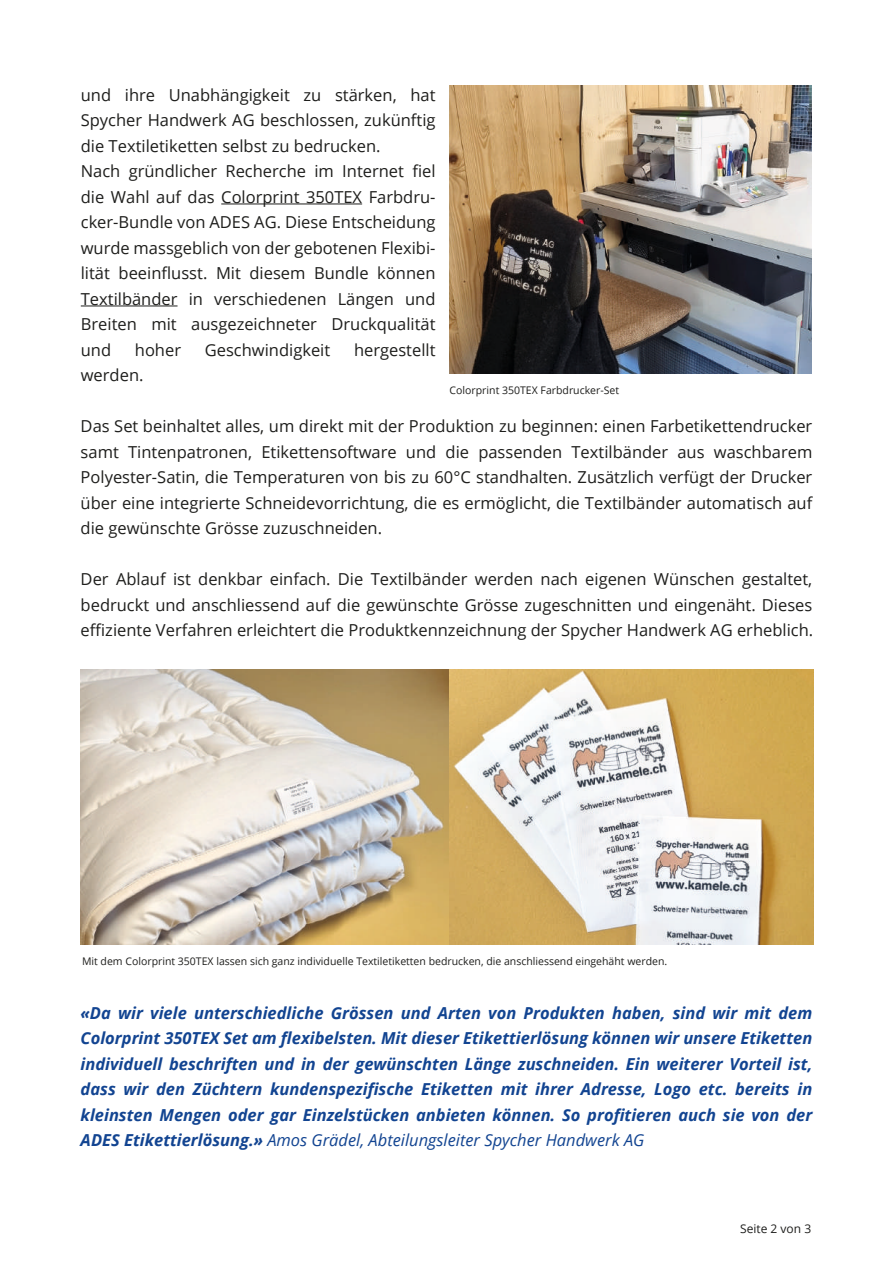
<style>
.page{position:relative;width:893px;height:1263px;background:#fff}
.page>*{position:absolute;margin:0;border:0;box-sizing:border-box;transform-origin:0 0}
.t1{font:16.5px/25.5px "Open Sans";color:#1e1e1c;text-align:justify}
.t2{font:italic 700 16.5px/25.5px "Open Sans";color:#124491;text-align:justify}
.t3{font:12px "Open Sans";color:#1e1e1c}
.t4{font:10.5px "Open Sans";color:#1e1e1c}
.s1{font-weight:400}
</style>
<div class="page">
<img style="left:81px;top:670px;width:732px;height:274px">
<img style="left:450px;top:86px;width:361px;height:288px">
<hr style="left:221px;top:204px;width:141px;height:1px;background:#1e1e1c">
<hr style="left:81px;top:306px;width:97px;height:1px;background:#1e1e1c">
<p class="t1" style="left:81px;top:82px;width:356px;text-align:left">und ihre Unabhängigkeit zu stärken, hat Spycher Handwerk AG beschlossen, zukünftig die Textiletiketten selbst zu bedrucken.<br>Nach gründlicher Recherche im Internet fiel die Wahl auf das Colorprint 350TEX Farbdru&shy;cker-Bundle von ADES AG. Diese Entscheidung wurde massgeblich von der gebotenen Flexibi&shy;lität beeinflusst. Mit diesem Bundle können Textilbänder in verschiedenen Längen und Breiten mit ausgezeichneter Druckqualität und</p>
<p class="t1" style="left:135px;top:337px;width:48px">hoher</p>
<p class="t1" style="left:205px;top:337px;width:127px">Geschwindigkeit</p>
<p class="t1" style="left:354px;top:337px;width:83px">hergestellt</p>
<p class="t1" style="left:81px;top:362px;width:64px">werden.</p>
<p class="t4" style="left:450px;top:383px;width:171px">Colorprint 350TEX Farbdrucker-Set</p>
<p class="t1" style="left:81px;top:413px;width:733px">Das Set beinhaltet alles, um direkt mit der Produktion zu beginnen: einen Farbetikettendrucker samt Tintenpatronen, Etikettensoftware und die passenden Textilbänder aus waschbarem Polyester-Satin, die Temperaturen von bis zu 60°C standhalten. Zusätzlich verfügt der Drucker über eine integrierte Schneidevorrichtung, die es ermöglicht, die Textilbänder automatisch auf die gewünschte Grösse zuzuschneiden.</p>
<p class="t1" style="left:81px;top:566px;width:734px">Der Ablauf ist denkbar einfach. Die Textilbänder werden nach eigenen Wünschen gestaltet, bedruckt und anschliessend auf die gewünschte Grösse zugeschnitten und eingenäht. Dieses effiziente Verfahren erleichtert die Produktkennzeichnung der Spycher Handwerk AG erheblich.</p>
<p class="t4" style="left:82px;top:954px;width:587px">Mit dem Colorprint 350TEX lassen sich ganz individuelle Textiletiketten bedrucken, die anschliessend eingehäht werden.</p>
<p class="t2" style="left:81px;top:1000px;width:733px">«Da wir viele unterschiedliche Grössen und Arten von Produkten haben, sind wir mit dem Colorprint 350TEX Set am flexibelsten. Mit dieser Etikettierlösung können wir unsere Etiketten individuell beschriften und in der gewünschten Länge zuschneiden. Ein weiterer Vorteil ist, dass wir den Züchtern kundenspezifische Etiketten mit ihrer Adresse, Logo etc. bereits in kleinsten Mengen oder gar Einzelstücken anbieten können. So profitieren auch sie von der ADES Etikettierlösung.» <span class="s1">Amos Grädel, Abteilungsleiter Spycher Handwerk AG</span></p>
<p class="t3" style="left:740px;top:1220px;width:73px">Seite 2 von 3</p>
</div>
